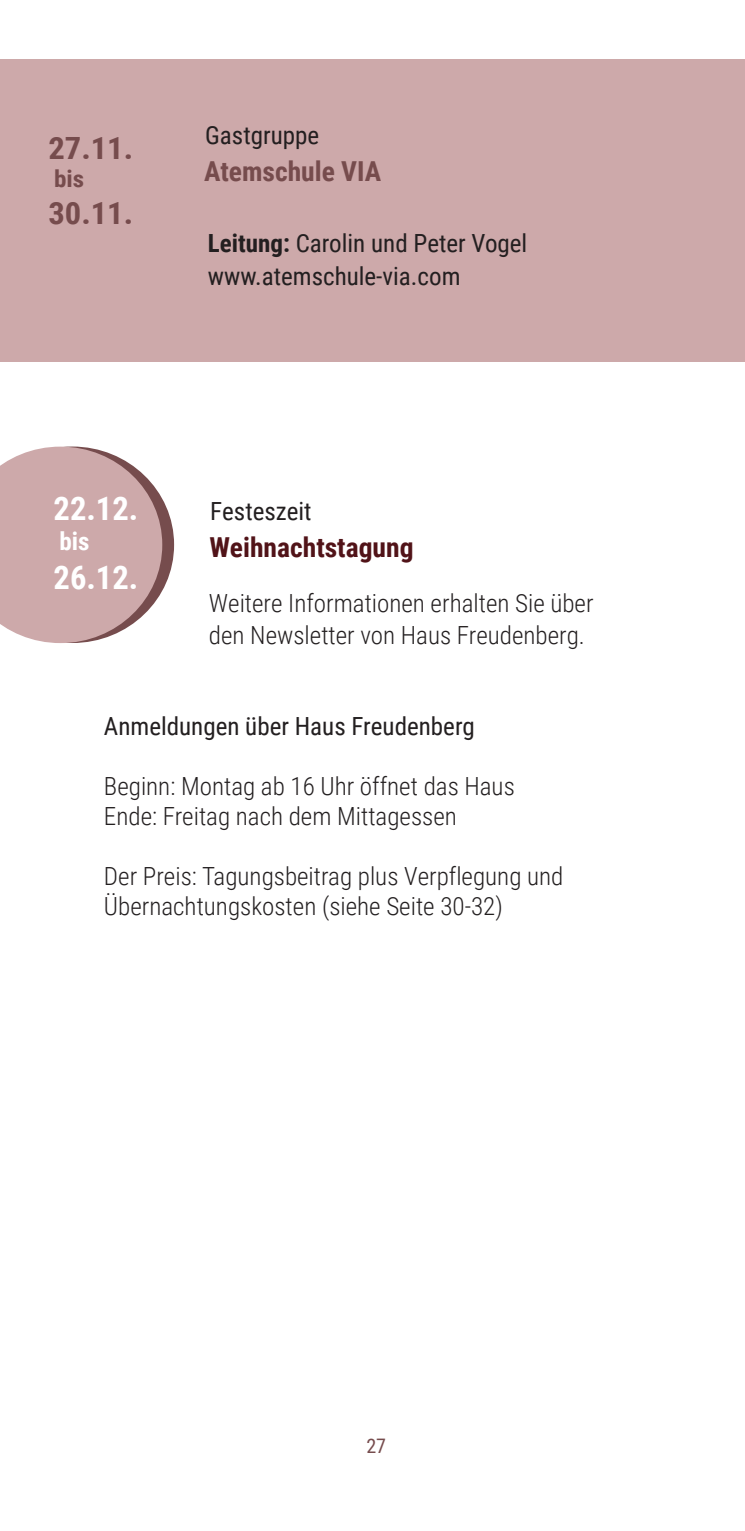
<style>
.page{position:relative;width:745px;height:1531px;background:#fff}
.page>*{position:absolute;margin:0;border:0;box-sizing:border-box;transform-origin:0 0}
.t1{font:700 32.5px "Roboto Condensed";color:#fff}
.t2{font:700 30.75px "Roboto Condensed";color:#764c4d;scale:1.06 1}
.t3{font:700 27.5px "Roboto Condensed";color:#511318}
.t4{font:700 27.5px "Roboto Condensed";color:#764c4d}
.t5{font:300 25px/30px "Roboto Condensed";color:#231f20}
.t6{font:25px/32.5px "Roboto Condensed";color:#231f20}
.t7{font:700 25px "Roboto Condensed";color:#fff}
.t8{font:700 23.5px "Roboto Condensed";color:#764c4d;scale:1.06 1}
.t9{font:20px "Roboto Condensed";color:#764c4d}
.s1{font-weight:700}
</style>
<div class="page">
<svg style="left:0;top:446px;width:174px;height:197px;background:#ceafb0"></svg>
<div style="left:0;top:59px;width:744px;height:303px;background:#cda9aa"></div>
<p class="t2" style="left:48px;top:126px;width:81px">27.11.</p>
<p class="t8" style="left:54px;top:162px;width:30px">bis</p>
<p class="t2" style="left:48px;top:191px;width:81px">30.11.</p>
<p class="t6" style="left:205px;top:118px;width:115px">Gastgruppe</p>
<p class="t4" style="left:204px;top:152px;width:178px">Atemschule VIA</p>
<p class="t6" style="left:208px;top:226px;width:321px"><span class="s1">Leitung:</span> Carolin und Peter Vogel www.atemschule-via.com</p>
<h1 class="t1" style="left:54px;top:486px;width:86px">22.12.</h1>
<p class="t7" style="left:59px;top:524px;width:32px">bis</p>
<h1 class="t1" style="left:54px;top:555px;width:86px">26.12.</h1>
<p class="t6" style="left:210px;top:493px;width:103px">Festeszeit</p>
<p class="t3" style="left:209px;top:528px;width:205px">Weihnachtstagung</p>
<p class="t5" style="left:209px;top:585px;width:386px;line-height:32.5px">Weitere Informationen erhalten Sie über den Newsletter von Haus Freudenberg.</p>
<p class="t6" style="left:104px;top:709px;width:372px">Anmeldungen über Haus Freudenberg</p>
<p class="t5" style="left:104px;top:770px;width:412px">Beginn: Montag ab 16 Uhr öffnet das Haus<br>Ende: Freitag nach dem Mittagessen</p>
<p class="t5" style="left:104px;top:860px;width:460px">Der Preis: Tagungsbeitrag plus Verpflegung und<br>Übernachtungskosten (siehe Seite 30-32)</p>
<p class="t9" style="left:366px;top:1431px;width:21px">27</p>
</div>
